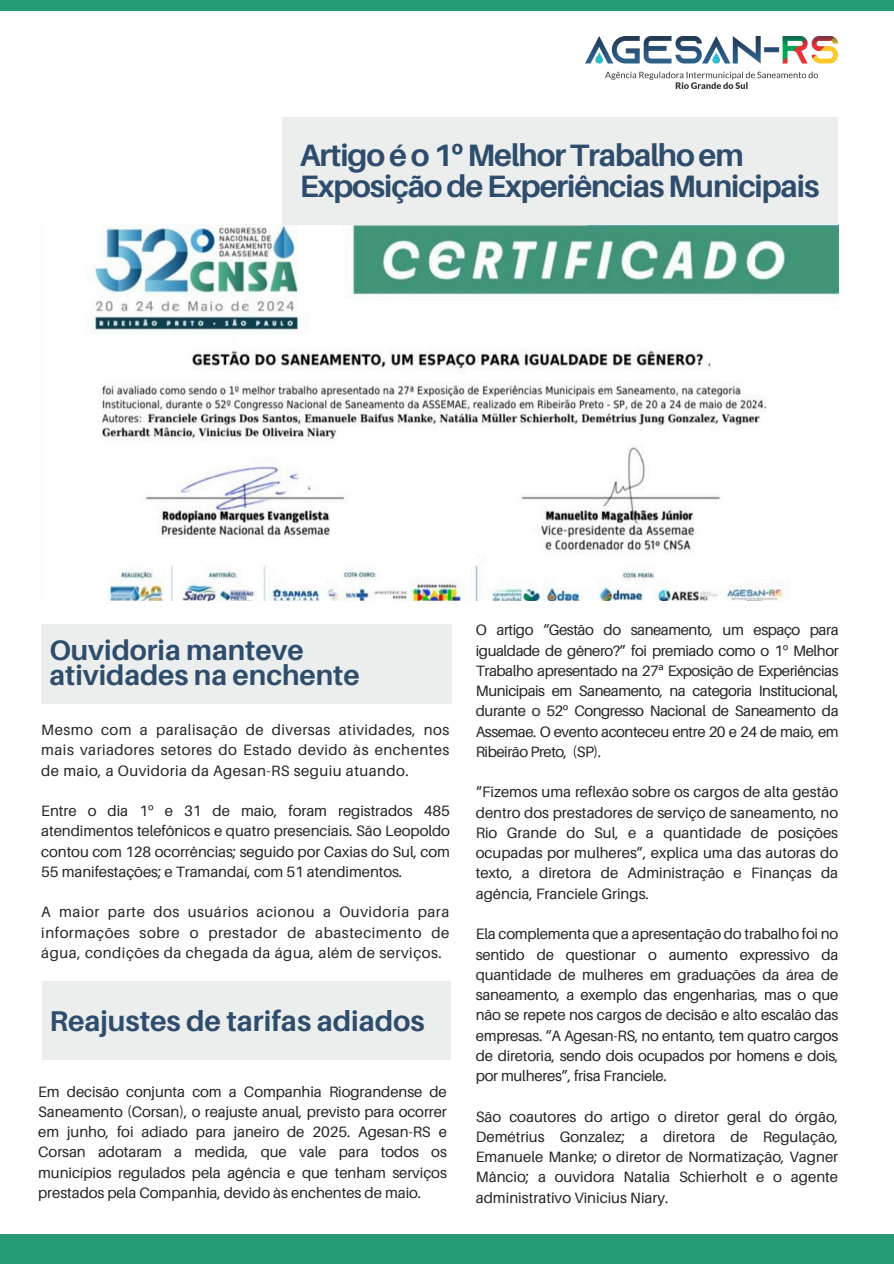
<style>
.page{position:relative;width:894px;height:1264px;background:#fff}
.page>*{position:absolute;margin:0;border:0;box-sizing:border-box;transform-origin:0 0}
.t1{font:700 30.9px/31.5px "Aileron";letter-spacing:-.035em;color:#2e4d6c}
.t2{font:700 28.5px "Aileron";color:#2e4d6c}
.t3{font:700 28.2px/25.5px "Aileron";color:#2e4d6c}
.t4{font:15px/20.2px "Aileron";letter-spacing:-.005em;color:#222;text-align:justify}
.s1{font-family:"Noto Sans"}
</style>
<div class="page">
<div style="left:0;top:1234px;width:893px;height:29px;background:#249b76"></div>
<div style="left:0;top:0;width:893px;height:10px;background:#249b76"></div>
<img style="left:93px;top:225px;width:745px;height:375px">
<div style="left:282px;top:118px;width:556px;height:107px;background:#eceded"></div>
<div style="left:41px;top:624px;width:410px;height:79px;background:#eceded"></div>
<div style="left:43px;top:981px;width:408px;height:78px;background:#eceded"></div>
<img style="left:585px;top:36px;width:252px;height:53px">
<p class="t1" style="left:300px;top:138px;width:521px">Artigo é o 1<span class="s1">º</span> Melhor Trabalho em<br>Exposição de Experiências Municipais</p>
<p class="t3" style="left:49px;top:636px;width:312px">Ouvidoria manteve atividades na enchente</p>
<p class="t4" style="left:41px;top:719px;width:409px">Mesmo com a paralisação de diversas atividades, nos mais variadores setores do Estado devido às enchentes de maio, a Ouvidoria da Agesan-RS seguiu atuando.</p>
<p class="t4" style="left:41px;top:800px;width:410px">Entre o dia 1<span class="s1">º</span> e 31 de maio, foram registrados 485 atendimentos telefônicos e quatro presenciais. São Leopoldo contou com 128 ocorrências; seguido por Caxias do Sul, com 55 manifestações; e Tramandaí, com 51 atendimentos.</p>
<p class="t4" style="left:41px;top:901px;width:409px">A maior parte dos usuários acionou a Ouvidoria para informações sobre o prestador de abastecimento de água, condições da chegada da água, além de serviços.</p>
<h1 class="t2" style="left:49px;top:1002px;width:376px">Reajustes de tarifas adiados</h1>
<p class="t4" style="left:38px;top:1080px;width:410px">Em decisão conjunta com a Companhia Riograndense de Saneamento (Corsan), o reajuste anual, previsto para ocorrer em junho, foi adiado para janeiro de 2025. Agesan-RS e Corsan adotaram a medida, que vale para todos os municípios regulados pela agência e que tenham serviços prestados pela Companhia, devido às enchentes de maio.</p>
<h1 class="t4" style="left:475px;top:619px;width:364px">O artigo “Gestão do saneamento, um espaço para igualdade de gênero?” foi premiado como o 1<span class="s1">º</span> Melhor Trabalho apresentado na 27<span class="s1">ª</span> Exposição de Experiências Municipais em Saneamento, na categoria Institucional, durante o 52<span class="s1">º</span> Congresso Nacional de Saneamento da Assemae. O evento aconteceu entre 20 e 24 de maio, em Ribeirão Preto, (SP).</h1>
<p class="t4" style="left:475px;top:781px;width:364px">“Fizemos uma reflexão sobre os cargos de alta gestão dentro dos prestadores de serviço de saneamento, no Rio Grande do Sul, e a quantidade de posições ocupadas por mulheres”, explica uma das autoras do texto, a diretora de Administração e Finanças da agência, Franciele Grings.</p>
<h1 class="t4" style="left:475px;top:923px;width:364px">Ela complementa que a apresentação do trabalho foi no sentido de questionar o aumento expressivo da quantidade de mulheres em graduações da área de saneamento, a exemplo das engenharias, mas o que não se repete nos cargos de decisão e alto escalão das empresas. “A Agesan-RS, no entanto, tem quatro cargos de diretoria, sendo dois ocupados por homens e dois, por mulheres”, frisa Franciele.</h1>
<p class="t4" style="left:475px;top:1105px;width:364px">São coautores do artigo o diretor geral do órgão, Demétrius Gonzalez; a diretora de Regulação, Emanuele Manke; o diretor de Normatização, Vagner Mâncio; a ouvidora Natalia Schierholt e o agente administrativo Vinicius Niary.</p>
</div>
